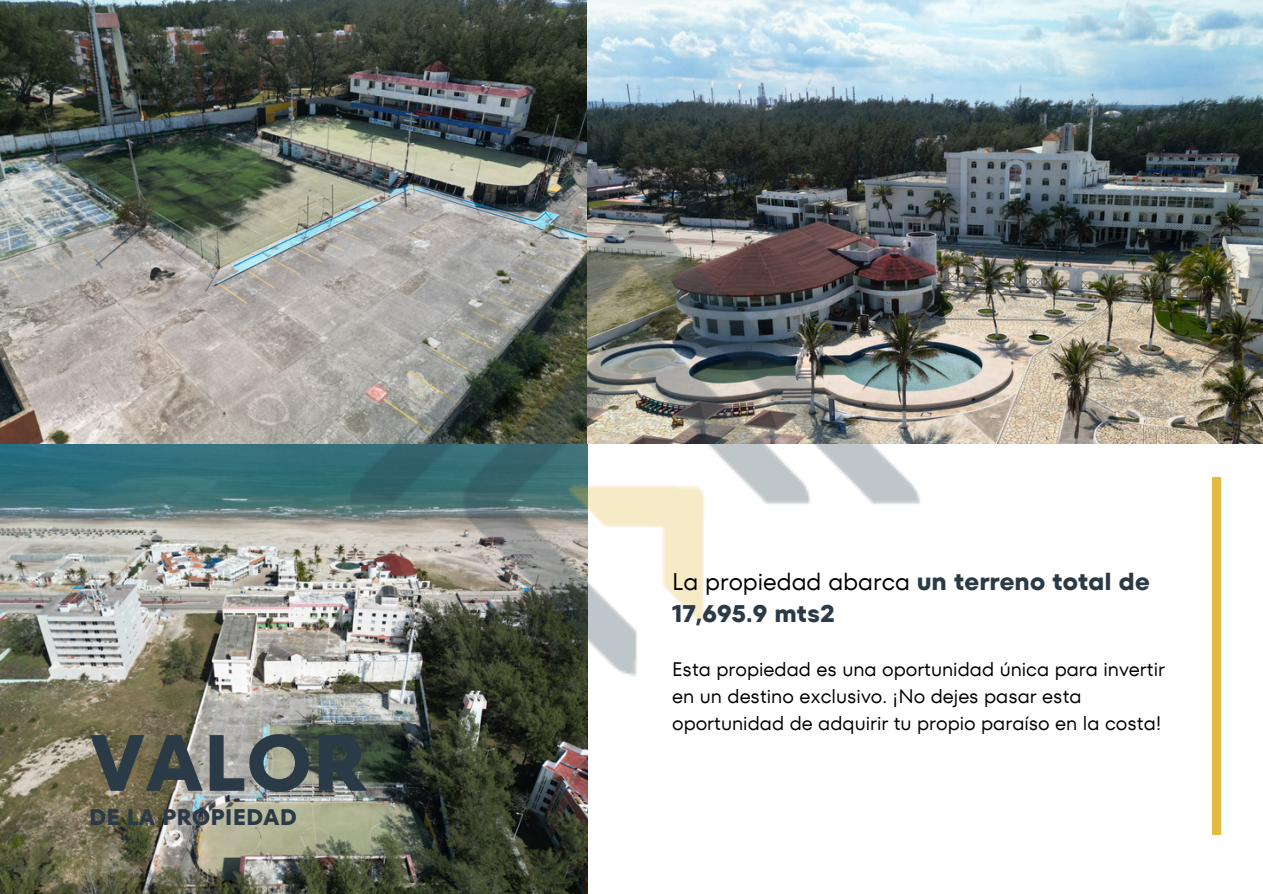
<style>
.page{position:relative;width:1263px;height:894px;background:#fff}
.page>*{position:absolute;margin:0;border:0;box-sizing:border-box;transform-origin:0 0}
.t1{font:700 79.5px "TT Fors";color:#2a3a46}
.t2{font:700 24px/32.7px "TT Fors";color:#2a3a46}
.t3{font:700 22.5px "TT Fors";color:#2a3a46}
.t4{font:19.5px/27px "TT Fors";color:#000}
.s1{font-weight:400;color:#000}
</style>
<div class="page">
<div style="left:1212px;top:477px;width:9px;height:357px;background:#e5ba44"></div>
<img style="left:0;top:443px;width:587px;height:450px">
<img style="left:0;top:0;width:1262px;height:443px">
<img style="left:166px;top:84px;width:938px;height:725px">
<p class="t1" style="left:89px;top:707px;width:279px">VALOR</p>
<p class="t3" style="left:89px;top:800px;width:209px">DE LA PROPIEDAD</p>
<h1 class="t2" style="left:672px;top:564px;width:479px"><span class="s1">La propiedad abarca</span> un terreno total de<br>17,695.9 mts2</h1>
<h2 class="t4" style="left:672px;top:655px;width:494px">Esta propiedad es una oportunidad única para invertir en un destino exclusivo. ¡No dejes pasar esta oportunidad de adquirir tu propio paraíso en la costa!</h2>
</div>
